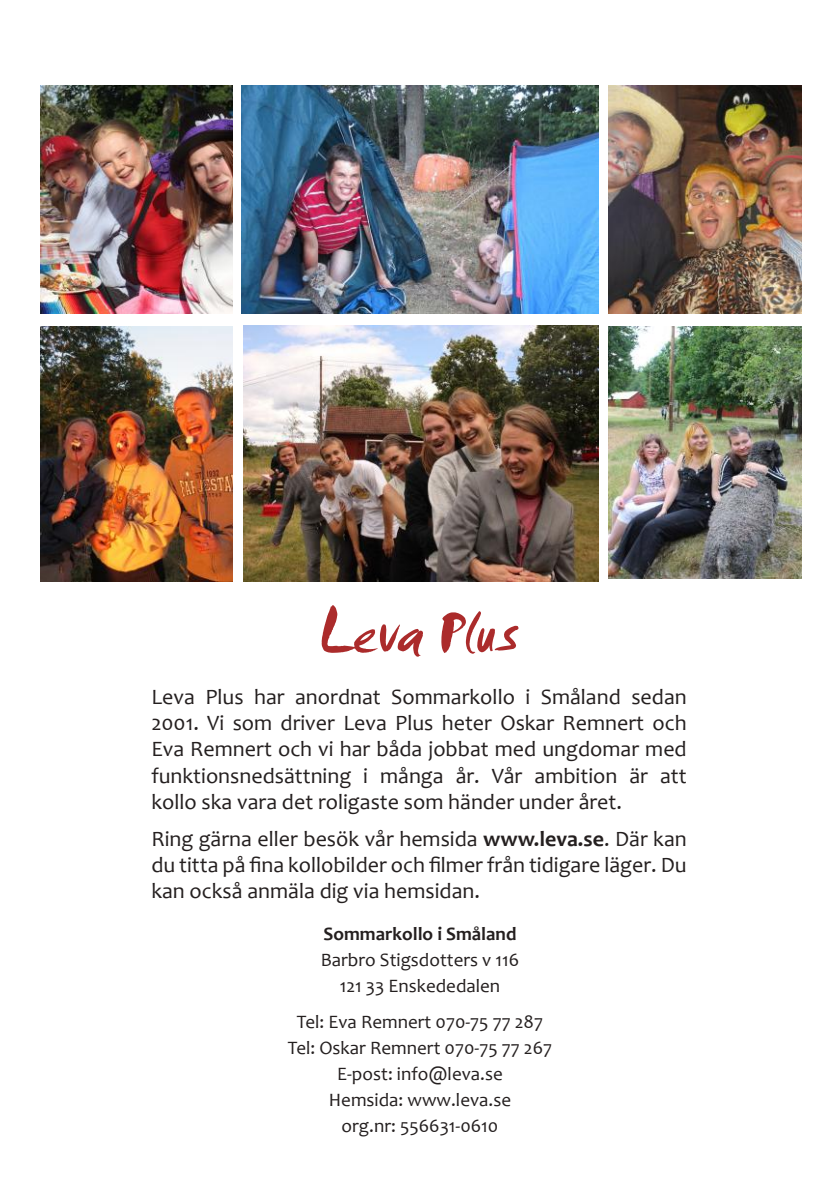
<style>
.page{position:relative;width:840px;height:1191px;background:#fff}
.page>*{position:absolute;margin:0;border:0;box-sizing:border-box;transform-origin:0 0}
.t1{font:64px "Smudger Let Plain";color:#ab2b2b}
.t2{font:22px/26.4px "Candara";color:#241f1f;text-align:justify}
.t3{font:19px/26px "Candara";color:#241f1f;text-align:center}
.t4{font:700 19px "Candara";color:#241f1f}
.s1{font-weight:700}
</style>
<div class="page">
<img style="left:243px;top:326px;width:355px;height:255px">
<img style="left:608px;top:85px;width:192px;height:229px">
<img style="left:40px;top:327px;width:192px;height:254px">
<img style="left:608px;top:326px;width:192px;height:252px">
<img style="left:40px;top:85px;width:192px;height:229px">
<img style="left:242px;top:85px;width:356px;height:229px">
<h1 class="t1" style="left:317px;top:594px;width:202px">Leva Plus</h1>
<p class="t2" style="left:151px;top:683px;width:536px">Leva Plus har anordnat Sommarkollo i Småland sedan 2001. Vi som driver Leva Plus heter Oskar Remnert och Eva Remnert och vi har båda jobbat med ungdomar med funktionsnedsättning i många år. Vår ambition är att kollo ska vara det roligaste som händer under året.</p>
<p class="t2" style="left:151px;top:825px;width:536px">Ring gärna eller besök vår hemsida <span class="s1">www.leva.se</span>. Där kan du titta på fina kollobilder och filmer från tidigare läger. Du kan också anmäla dig via hemsidan.</p>
<p class="t4" style="left:323px;top:921px;width:194px">Sommarkollo i Småland</p>
<p class="t3" style="left:320px;top:946px;width:200px">Barbro Stigsdotters v 116<br>121 33 Enskededalen</p>
<p class="t3" style="left:287px;top:1008px;width:266px">Tel: Eva Remnert 070-75 77 287<br>Tel: Oskar Remnert 070-75 77 267<br>E-post: info@leva.se<br>Hemsida: www.leva.se<br>org.nr: 556631-0610</p>
</div>
